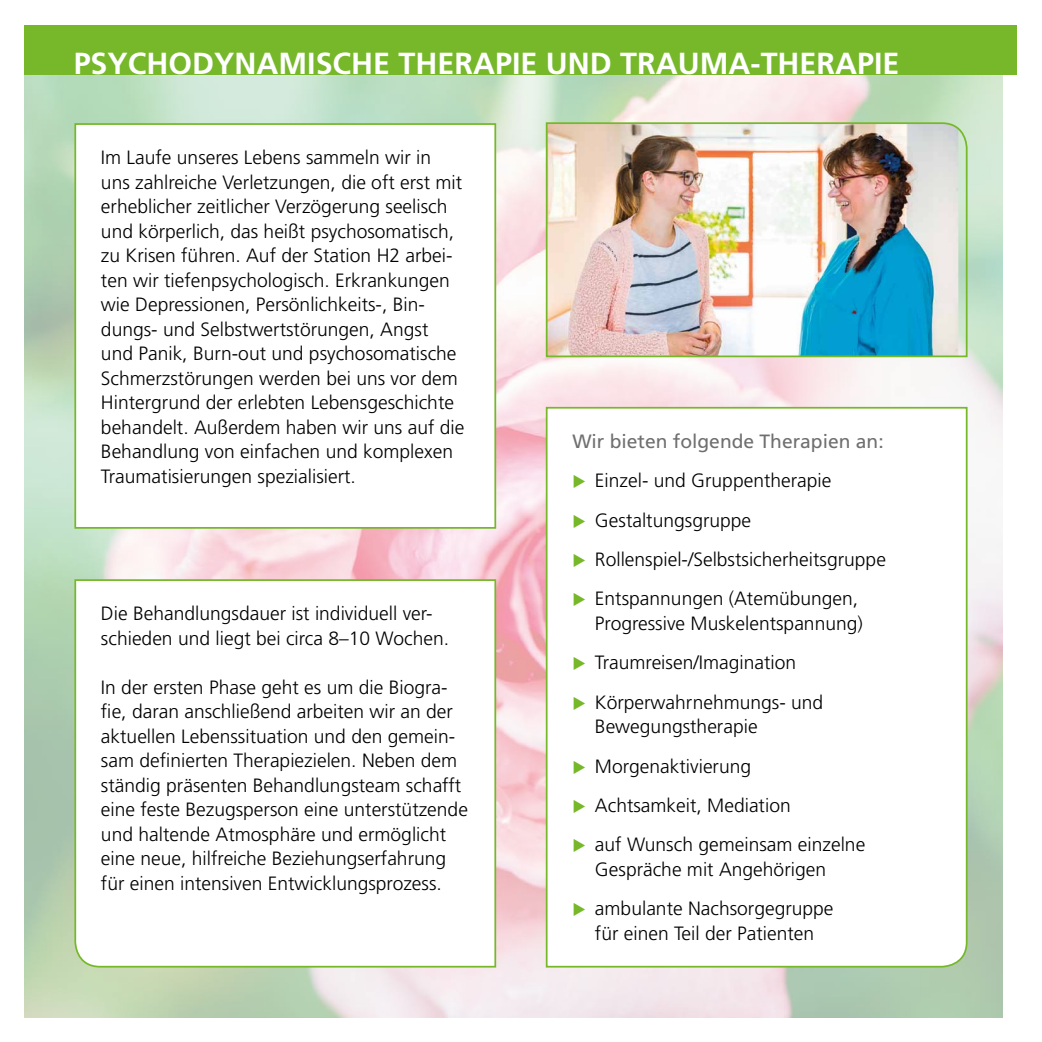
<style>
.page{position:relative;width:1042px;height:1042px;background:#fff}
.page>*{position:absolute;margin:0;border:0;box-sizing:border-box;transform-origin:0 0}
.t1{font:700 30.45px "Frutiger";color:#fff}
.t2{font:300 19.25px/24.5px "Frutiger";color:#000}
.t3{font:19.25px "Frutiger";color:#706f6f}
.s1{color:#76b82a}
</style>
<div class="page">
<img style="left:25px;top:74px;width:977px;height:943px">
<div style="left:25px;top:25px;width:992px;height:49px;background:#76b82a"></div>
<div style="left:75px;top:124px;width:420px;height:404px;background:#fff"></div>
<div style="left:74px;top:123px;width:422px;height:406px;border:2px solid #76b82a"></div>
<svg style="left:74px;top:578px;width:423px;height:390px"></svg>
<svg style="left:545px;top:406px;width:423px;height:562px"></svg>
<img style="left:545px;top:121px;width:423px;height:237px">
<h1 class="t1" style="left:74px;top:46px;width:823px">PSYCHODYNAM ISCHE THERAPIE UND TRAUMA-THERAPIE</h1>
<p class="t2" style="left:101px;top:146px;width:365px">Im Laufe unseres Lebens sammeln wir in uns zahlreiche Verletzungen, die oft erst mit erheblicher zeitlicher Verzögerung seelisch und körperlich, das heißt psychosomatisch, zu Krisen führen. Auf der Station H2 arbei&shy;ten wir tiefenpsychologisch. Erkrankungen wie Depressionen, Persönlichkeits-, Bin&shy;dungs- und Selbstwertstörungen, Angst und Panik, Burn-out und psychosomatische Schmerzstörungen werden bei uns vor dem Hintergrund der erlebten Lebensgeschichte behandelt. Außerdem haben wir uns auf die Behandlung von einfachen und komplexen Traumatisierungen spezialisiert.</p>
<p class="t2" style="left:101px;top:601px;width:350px">Die Behandlungsdauer ist individuell ver&shy;schieden und liegt bei circa 8–10 Wochen.</p>
<p class="t2" style="left:101px;top:675px;width:368px">In der ersten Phase geht es um die Biogra&shy;fie, daran anschließend arbeiten wir an der aktuellen Lebenssituation und den gemein&shy;sam definierten Therapiezielen. Neben dem ständig präsenten Behandlungsteam schafft eine feste Bezugsperson eine unterstützende und haltende Atmosphäre und ermöglicht eine neue, hilfreiche Beziehungserfahrung für einen intensiven Entwicklungsprozess.</p>
<p class="t3" style="left:572px;top:430px;width:313px">Wir bieten folgende Therapien an:</p>
<p class="t2" style="left:572px;top:469px;width:260px"><span class="s1">◆</span> Einzel- und Gruppentherapie</p>
<p class="t2" style="left:572px;top:508px;width:180px"><span class="s1">◆</span> Gestaltungsgruppe</p>
<p class="t2" style="left:572px;top:547px;width:315px"><span class="s1">◆</span> Rollenspiel-/Selbstsicherheitsgruppe</p>
<p class="t2" style="left:572px;top:587px;width:292px;text-align:right"><span class="s1">◆</span> Entspannungen (Atemübungen,<br>Progressive Muskelentspannung)</p>
<p class="t2" style="left:572px;top:651px;width:225px"><span class="s1">◆</span> Traumreisen/Imagination</p>
<p class="t2" style="left:595px;top:690px;width:230px;text-indent:-23px"><span class="s1">◆</span> Körperwahrnehmungs- und<br>Bewegungstherapie</p>
<p class="t2" style="left:572px;top:754px;width:180px"><span class="s1">◆</span> Morgenaktivierung</p>
<p class="t2" style="left:572px;top:793px;width:220px"><span class="s1">◆</span> Achtsamkeit, Mediation</p>
<p class="t2" style="left:595px;top:833px;width:272px;text-indent:-23px"><span class="s1">◆</span> auf Wunsch gemeinsam einzelne<br>Gespräche mit Angehörigen</p>
<p class="t2" style="left:572px;top:896px;width:263px;text-align:center"><span class="s1">◆</span> ambulante Nachsorgegruppe für einen Teil der Patienten</p>
</div>
